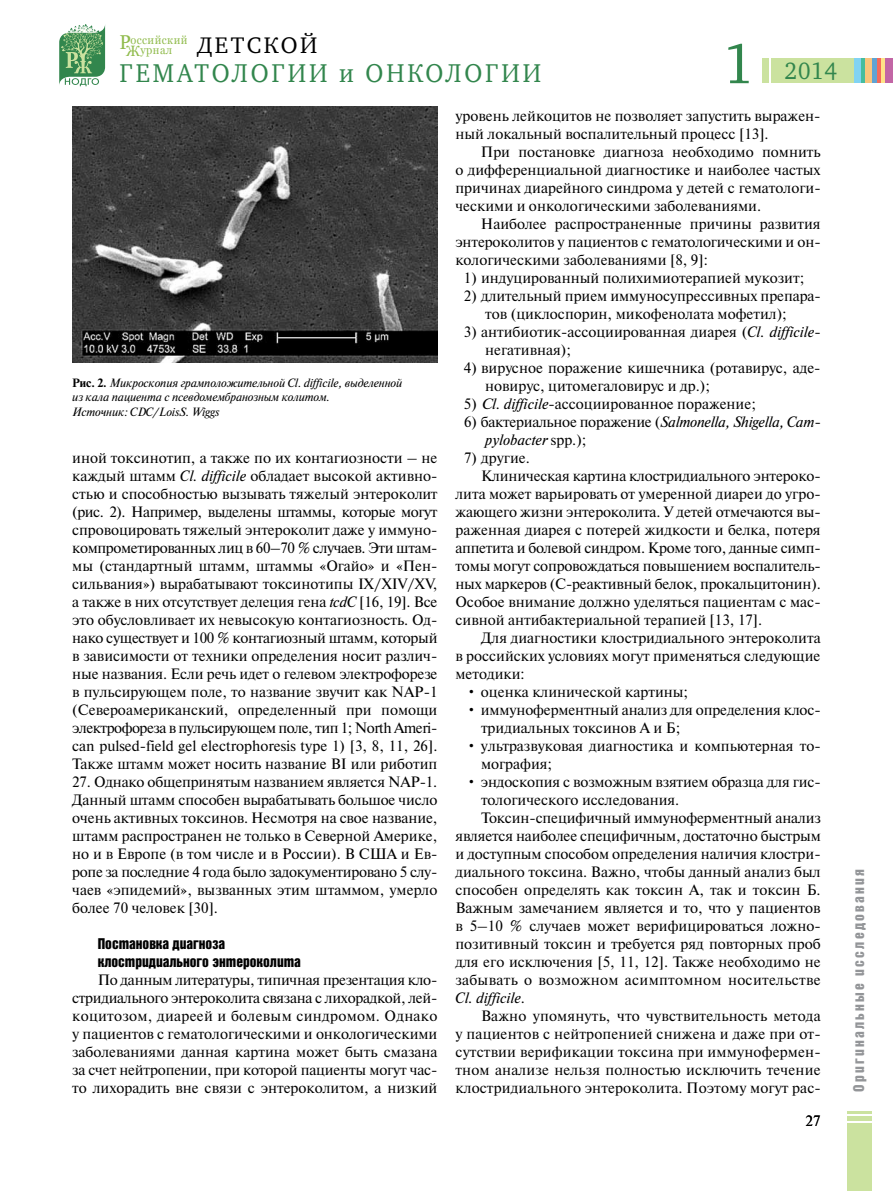
<style>
.page{position:relative;width:893px;height:1191px;background:#fff}
.page>*{position:absolute;margin:0;border:0;box-sizing:border-box;transform-origin:0 0}
.t1{font:57.75px "Charter ITC";color:#32864d;scale:.93 1}
.t2{font:26.4px "Charter ITC";letter-spacing:.12em;color:#32864d;scale:.93 1}
.t3{font:24.3px "Charter ITC";color:#32864d;scale:.93 1}
.t4{font:23.1px "Charter ITC";letter-spacing:.11em;color:#000}
.t5{font:15px/18px "Newton C";color:#000}
.t6{font:italic 15px/18px "Newton C";color:#000}
.t7{font:15px/18px "Bastion Kontrast Alt C";color:#000}
.t8{font:15px "Newton C";letter-spacing:-.02em;color:#000}
.t9{font:15px "Newton C";letter-spacing:.02em;color:#000}
.t10{font:15px "Bastion Kontrast Alt C";letter-spacing:.15em;color:#939598}
.t11{font:italic 12px/14.4px "Newton C";letter-spacing:-.01em;color:#000}
.t12{font:11.7px/9.3px "Georgia";letter-spacing:.04em;color:#90bb4c;scale:.94 1}
.s1{font-size:19.95px}
.s2{font-size:15px}
.s3{font-weight:700;font-style:normal}
.s4{font-weight:700}
.s5{font-style:italic}
.s6{font-style:normal}
</style>
<div class="page">
<div style="left:771px;top:58px;width:95px;height:25px;background:#cbe29f"></div>
<hr style="left:765px;top:58px;width:4px;height:25px;background:#cbe29f">
<hr style="left:762px;top:58px;width:2px;height:25px;background:#cbe29f">
<div style="left:884px;top:58px;width:9px;height:25px;background:#c266a5"></div>
<svg style="left:880px;top:58px;width:4px;height:25px"></svg>
<hr style="left:877px;top:58px;width:3px;height:25px;background:#f26b5c">
<div style="left:872px;top:58px;width:5px;height:25px;background:#5fa3d3"></div>
<div style="left:865px;top:58px;width:7px;height:25px;background:#f9c57d"></div>
<div style="left:860px;top:58px;width:5px;height:25px;background:#46bd9e"></div>
<div style="left:854px;top:58px;width:6px;height:25px;background:#81d3f3"></div>
<svg style="left:59px;top:24px;width:46px;height:62px"></svg>
<div style="left:847px;top:1123px;width:25px;height:68px;background:#cbe29f"></div>
<hr style="left:847px;top:1116px;width:25px;height:4px;background:#cbe29f">
<hr style="left:847px;top:1111px;width:25px;height:3px;background:#cbe29f">
<img style="left:72px;top:106px;width:365px;height:256px">
<p class="t12" style="left:126px;top:36px;width:67px;text-indent:-6px"><span class="s1">Р</span>оссийский<br><span class="s2">Ж</span>урнал</p>
<h3 class="t4" style="left:197px;top:31px;width:121px">ДЕТСКОЙ</h3>
<h2 class="t2" style="left:120px;top:57px;width:455px">ГЕМАТОЛОГИИ и ОНКОЛОГИИ</h2>
<h1 class="t1" style="left:723px;top:27px;width:34px">1</h1>
<h3 class="t3" style="left:784px;top:55px;width:58px">2014</h3>
<p class="t11" style="left:72px;top:376px;width:332px"><span class="s3">Рис. 2</span><span class="s4">.</span> Микроскопия грамположительной Cl. difficile, выделенной из кала пациента с псевдомембранозным колитом.<br>Источник: CDC/LoisS. Wiggs</p>
<p class="t5" style="left:72px;top:448px;width:367px">иной токсинотип, а также по их контагиозности – не каждый штамм <span class="s5">Cl. difficile</span> обладает высокой активно&shy;стью и способностью вызывать тяжелый энтероколит (рис. 2). Например, выделены штаммы, которые могут спровоцировать тяжелый энтероколит даже у иммуно&shy;компрометированных лиц в 60–70 % случаев. Эти штам&shy;мы (стандартный штамм, штаммы «Огайо» и «Пен&shy;сильвания») вырабатывают токсинотипы IX/XIV/XV, а также в них отсутствует делеция гена <span class="s5">tcdC</span> [16, 19]. Все это обусловливает их невысокую контагиозность. Од&shy;нако существует и 100 % контагиозный штамм, который в зависимости от техники определения носит различ&shy;ные названия. Если речь идет о гелевом электрофорезе в пульсирующем поле, то название звучит как NAP-1 (Североамериканский, определенный при помощи электрофореза в пульсирующем поле, тип 1; North Ameri&shy;can pulsed-field gel electrophoresis type 1) [3, 8, 11, 26].<br>Также штамм может носить название BI или риботип</p>
<p class="t5" style="left:72px;top:772px;width:367px;text-align:justify">27. Однако общепринятым названием является NAP-1.<br>Данный штамм способен вырабатывать большое число очень активных токсинов. Несмотря на свое название, штамм распространен не только в Северной Америке, но и в Европе (в том числе и в России). В США и Ев&shy;ропе за последние 4 года было задокументировано 5 слу&shy;чаев «эпидемий», вызванных этим штаммом, умерло более 70 человек [30].</p>
<p class="t7" style="left:98px;top:934px;width:205px">Постановка диагноза клостридиального энтероколита</p>
<p class="t5" style="left:72px;top:970px;width:367px;text-indent:26px">По данным литературы, типичная презентация кло&shy;стридиального энтероколита связана с лихорадкой, лей&shy;коцитозом, диареей и болевым синдромом. Однако у пациентов с гематологическими и онкологическими заболеваниями данная картина может быть смазана за счет нейтропении, при которой пациенты могут час&shy;то лихорадить вне связи с энтероколитом, а низкий</p>
<p class="t5" style="left:455px;top:106px;width:367px">уровень лейкоцитов не позволяет запустить выражен&shy;ный локальный воспалительный процесс [13].</p>
<p class="t5" style="left:455px;top:142px;width:367px;text-align:justify;text-indent:26px">При постановке диагноза необходимо помнить о дифференциальной диагностике и наиболее частых причинах диарейного синдрома у детей с гематологи&shy;ческими и онкологическими заболеваниями.</p>
<p class="t5" style="left:455px;top:214px;width:367px;text-align:justify;text-indent:26px">Наиболее распространенные причины развития энтероколитов у пациентов с гематологическими и он&shy;кологическими заболеваниями [8, 9]:</p>
<p class="t5" style="left:464px;top:268px;width:342px">1) индуцированный полихимиотерапией мукозит;</p>
<p class="t5" style="left:485px;top:286px;width:337px;text-indent:-21px">2) длительный прием иммуносупрессивных препара&shy;тов (циклоспорин, микофенолата мофетил);</p>
<p class="t5" style="left:485px;top:322px;width:337px;text-indent:-21px">3) антибиотик-ассоциированная диарея (<span class="s5">Cl. difficile&shy;</span>негативная);</p>
<p class="t5" style="left:485px;top:358px;width:337px;text-indent:-21px">4) вирусное поражение кишечника (ротавирус, аде&shy;новирус, цитомегаловирус и др.);</p>
<p class="t5" style="left:464px;top:394px;width:294px">5) <span class="s5">C</span><span class="s5">l. difficile</span>-ассоциированное поражение;</p>
<p class="t6" style="left:485px;top:412px;width:335px;text-indent:-21px"><span class="s6">6) бактериальное поражение (</span>Salmonella, Shigella, Cam&shy;pylobacter <span class="s6">spp.);</span></p>
<p class="t5" style="left:464px;top:448px;width:67px">7) другие.</p>
<p class="t5" style="left:481px;top:466px;width:341px">Клиническая картина клостридиального энтероко-</p>
<p class="t5" style="left:455px;top:484px;width:367px">лита может варьировать от умеренной диареи до угро-</p>
<p class="t5" style="left:455px;top:502px;width:365px">жающего жизни энтероколита. У детей отмечаются вы-</p>
<p class="t5" style="left:455px;top:520px;width:367px">раженная диарея с потерей жидкости и белка, потеря</p>
<p class="t8" style="left:455px;top:539px;width:365px">аппетита и болевой синдром. Кроме того, данные симп-</p>
<p class="t5" style="left:455px;top:556px;width:367px">томы могут сопровождаться повышением воспалитель-</p>
<p class="t5" style="left:455px;top:574px;width:367px">ных маркеров (C-реактивный белок, прокальцитонин).</p>
<p class="t5" style="left:455px;top:592px;width:367px">Особое внимание должно уделяться пациентам с мас-</p>
<p class="t5" style="left:455px;top:610px;width:308px">сивной антибактериальной терапией [13, 17].</p>
<p class="t5" style="left:481px;top:628px;width:341px">Для диагностики клостридиального энтероколита</p>
<p class="t5" style="left:455px;top:646px;width:366px">в российских условиях могут применяться следующие</p>
<p class="t5" style="left:455px;top:664px;width:71px">методики:</p>
<p class="t5" style="left:466px;top:682px;width:224px">• оценка клинической картины;</p>
<p class="t5" style="left:481px;top:700px;width:341px;text-indent:-15px">• иммуноферментный анализ для определения клос&shy;тридиальных токсинов А и Б;</p>
<p class="t5" style="left:481px;top:736px;width:341px;text-indent:-15px">• ультразвуковая диагностика и компьютерная то&shy;мография;</p>
<p class="t5" style="left:466px;top:772px;width:356px">• эндоскопия с возможным взятием образца для гис-</p>
<p class="t5" style="left:481px;top:790px;width:200px">тологического исследования.</p>
<p class="t5" style="left:481px;top:808px;width:341px">Токсин-специфичный иммуноферментный анализ</p>
<p class="t5" style="left:455px;top:826px;width:367px">является наиболее специфичным, достаточно быстрым</p>
<p class="t5" style="left:455px;top:844px;width:367px">и доступным способом определения наличия клостри-</p>
<p class="t5" style="left:455px;top:862px;width:367px">диального токсина. Важно, чтобы данный анализ был</p>
<p class="t5" style="left:455px;top:880px;width:367px">способен определять как токсин А, так и токсин Б.</p>
<p class="t5" style="left:455px;top:898px;width:367px">Важным замечанием является и то, что у пациентов</p>
<p class="t5" style="left:455px;top:916px;width:367px">в 5–10 % случаев может верифицироваться ложно-</p>
<p class="t5" style="left:455px;top:934px;width:367px">позитивный токсин и требуется ряд повторных проб</p>
<p class="t5" style="left:455px;top:952px;width:367px">для его исключения [5, 11, 12]. Также необходимо не</p>
<p class="t9" style="left:455px;top:971px;width:367px">забывать о возможном асимптомном носительстве</p>
<p class="t6" style="left:455px;top:988px;width:71px">Cl. difficile<span class="s6">.</span></p>
<p class="t5" style="left:481px;top:1006px;width:341px">Важно упомянуть, что чувствительность метода</p>
<p class="t5" style="left:455px;top:1024px;width:367px">у пациентов с нейтропенией снижена и даже при от-</p>
<p class="t5" style="left:455px;top:1042px;width:367px">сутствии верификации токсина при иммунофермен-</p>
<p class="t5" style="left:455px;top:1060px;width:367px">тном анализе нельзя полностью исключить течение</p>
<p class="t5" style="left:455px;top:1078px;width:367px">клостридиального энтероколита. Поэтому могут рас-</p>
<p class="t5" style="left:806px;top:1112px;width:17px">27</p>
<p class="t10" style="left:851px;top:1091px;width:224px;rotate:-90deg">Оригинальные исследования</p>
</div>
